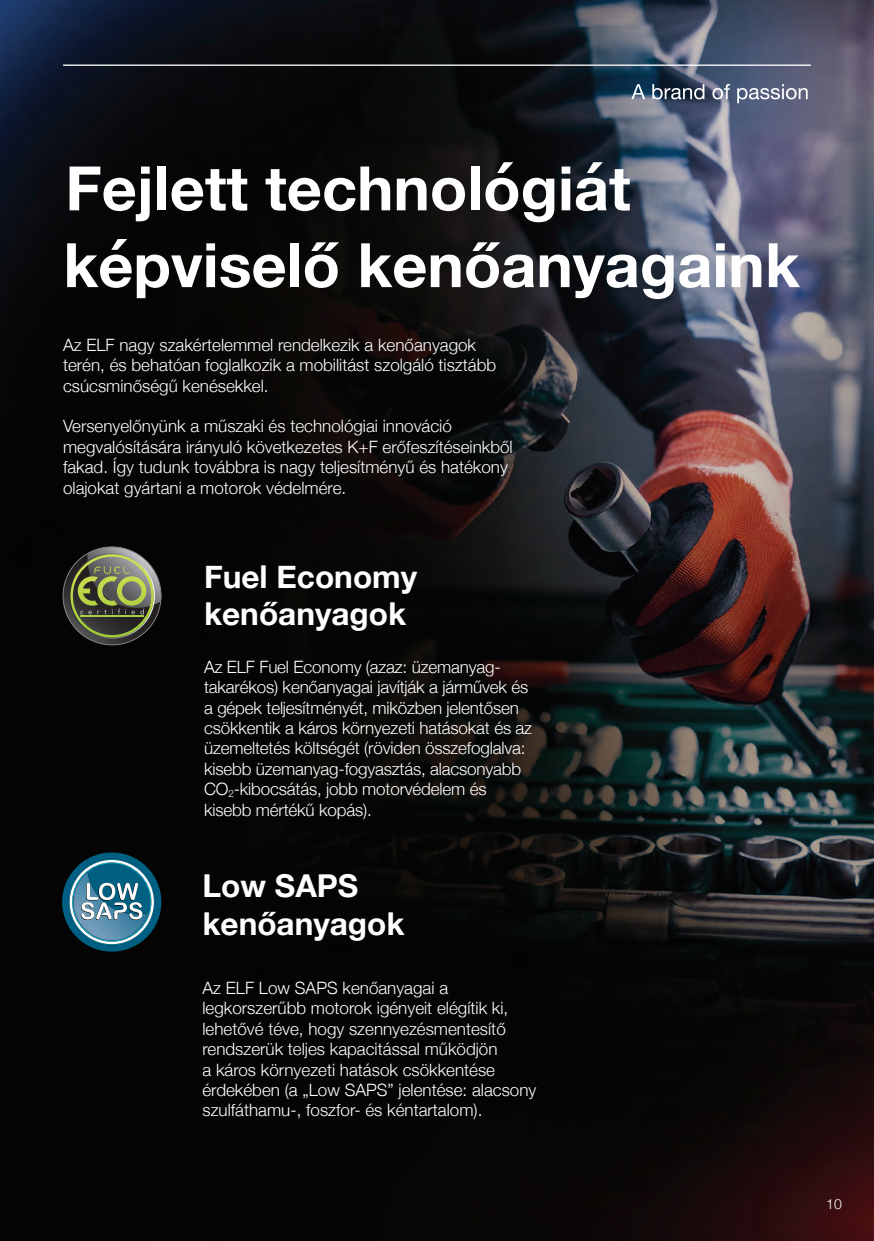
<style>
.page{position:relative;width:874px;height:1241px;background:#fff}
.page>*{position:absolute;margin:0;border:0;box-sizing:border-box;transform-origin:0 0}
.t1{font:700 61.25px/76.6px "Helvetica Neue";color:#fff}
.t2{font:700 31.5px/37.8px "Helvetica Neue";color:#fff}
.Paragraph_Style_2{font:300 16.97px/20.5px "Helvetica Neue";color:#fff}
.t3{font:300 14px "Helvetica Neue";color:#fff}
</style>
<div class="page">
<img style="left:0;top:0;width:873px;height:1240px">
<svg style="left:63px;top:547px;width:98px;height:97px"></svg>
<svg style="left:69px;top:547px;width:92px;height:91px;background:#5e6348"></svg>
<svg style="left:62px;top:852px;width:99px;height:99px;background:#386c80"></svg>
<hr style="left:63px;top:64px;width:747px;height:2px;background:#fff">
<svg style="left:631px;top:84px;width:14px;height:15px"></svg>
<svg style="left:652px;top:84px;width:52px;height:15px"></svg>
<svg style="left:712px;top:84px;width:17px;height:15px"></svg>
<svg style="left:736px;top:84px;width:71px;height:19px"></svg>
<p class="t1" style="left:63px;top:152px;width:738px">Fejlett technológiát képviselő kenőanyagaink</p>
<p class="Paragraph_Style_2" style="left:63px;top:333px;width:434px">Az ELF nagy szakértelemmel rendelkezik a kenőanyagok terén, és behatóan foglalkozik a mobilitást szolgáló tisztább csúcsminőségű kenésekkel.</p>
<p class="Paragraph_Style_2" style="left:63px;top:415px;width:451px">Versenyelőnyünk a műszaki és technológiai innováció megvalósítására irányuló következetes K+F erőfeszítéseinkből fakad. Így tudunk továbbra is nagy teljesítményű és hatékony olajokat gyártani a motorok védelmére.</p>
<p class="t2" style="left:204px;top:558px;width:214px">Fuel Economy kenőanyagok</p>
<p class="Paragraph_Style_2" style="left:204px;top:655px;width:329px">Az ELF Fuel Economy (azaz: üzemanyag&shy;takarékos) kenőanyagai javítják a járművek és a gépek teljesítményét, miközben jelentősen csökkentik a káros környezeti hatásokat és az üzemeltetés költségét (röviden összefoglalva: kisebb üzemanyag-fogyasztás, alacsonyabb CO<sub>2</sub>-kibocsátás, jobb motorvédelem és kisebb mértékű kopás).</p>
<p class="t2" style="left:202px;top:867px;width:157px">Low SAPS</p>
<p class="t2" style="left:202px;top:905px;width:203px">kenőanyagok</p>
<p class="Paragraph_Style_2" style="left:202px;top:976px;width:335px">Az ELF Low SAPS kenőanyagai a legkorszerűbb motorok igényeit elégítik ki, lehetővé téve, hogy szennyezésmentesítő rendszerük teljes kapacitással működjön<br>a káros környezeti hatások csökkentése érdekében (a „Low SAPS” jelentése: alacsony szulfáthamu-, foszfor- és kéntartalom).</p>
<p class="t3" style="left:825px;top:1192px;width:17px">10</p>
</div>
